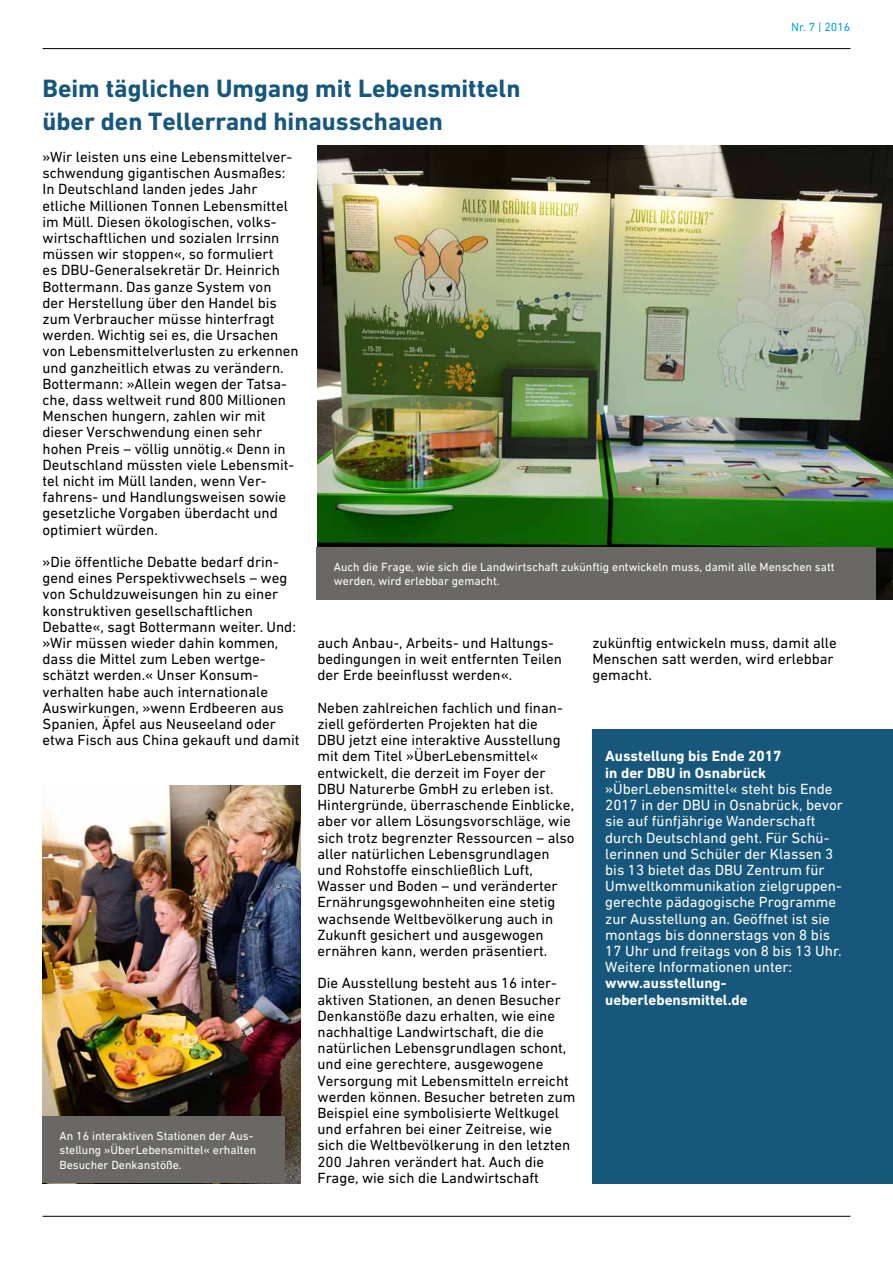
<style>
.page{position:relative;width:893px;height:1263px;background:#fff}
.page>*{position:absolute;margin:0;border:0;box-sizing:border-box;transform-origin:0 0}
.Überschrift_17pt_bla{font:700 25.5px/32.4px "DIN Next W1 G";color:#16577b}
.Text_10pt_schwarz{font:15px/16.2px "DIN Next W1 G";color:#000}
.t1{font:15px/16.2px "DIN Next W1 G";color:#fff}
.t2{font:700 15px/16.2px "DIN Next W1 G";color:#fff}
.BU_weiß{font:12px/14.4px "DIN Next W1 G";color:#fff}
.t3{font:12px "DIN Next W1 G";color:#00a4df}
</style>
<div class="page">
<hr style="left:43px;top:1216px;width:807px;height:1px;background:#000">
<div style="left:592px;top:729px;width:301px;height:454px;background:#16577b"></div>
<img style="left:43px;top:786px;width:257px;height:397px">
<img style="left:317px;top:146px;width:576px;height:453px">
<div style="left:43px;top:1116px;width:242px;height:67px;background:#6a6864"></div>
<div style="left:317px;top:547px;width:559px;height:52px;background:#6a6864"></div>
<hr style="left:43px;top:48px;width:807px;height:1px;background:#000">
<p class="Überschrift_17pt_bla" style="left:43px;top:72px;width:479px">Beim täglichen Umgang mit Lebensmitteln über den Tellerrand hinausschauen</p>
<p class="t3" style="left:791px;top:20px;width:61px">Nr. 7 | 2016</p>
<p class="Text_10pt_schwarz" style="left:43px;top:149px;width:258px">»Wir leisten uns eine Lebensmittelver&shy;schwendung gigantischen Ausmaßes:<br>In Deutschland landen jedes Jahr etliche Millionen Tonnen Lebensmittel im Müll. Diesen ökologischen, volks&shy;wirtschaftlichen und sozialen Irrsinn müssen wir stoppen«, so formuliert<br>es DBU-Generalsekretär Dr. Heinrich Bottermann. Das ganze System von<br>der Herstellung über den Handel bis zum Verbraucher müsse hinterfragt werden. Wichtig sei es, die Ursachen von Lebensmittelverlusten zu erkennen und ganzheitlich etwas zu verändern.<br>Bottermann: »Allein wegen der Tatsa&shy;che, dass weltweit rund 800 Millionen Menschen hungern, zahlen wir mit dieser Verschwendung einen sehr hohen Preis – völlig unnötig.« Denn in Deutschland müssten viele Lebensmit&shy;tel nicht im Müll landen, wenn Ver&shy;fahrens- und Handlungsweisen sowie gesetzliche Vorgaben überdacht und optimiert würden.</p>
<p class="Text_10pt_schwarz" style="left:43px;top:554px;width:258px">»Die öffentliche Debatte bedarf drin&shy;gend eines Perspektivwechsels – weg von Schuldzuweisungen hin zu einer konstruktiven gesellschaftlichen Debatte«, sagt Bottermann weiter. Und: »Wir müssen wieder dahin kommen, dass die Mittel zum Leben wertge&shy;schätzt werden.« Unser Konsum&shy;verhalten habe auch internationale Auswirkungen, »wenn Erdbeeren aus Spanien, Äpfel aus Neuseeland oder etwa Fisch aus China gekauft und damit</p>
<p class="BU_weiß" style="left:60px;top:1128px;width:198px">An 16 interaktiven Stationen der Aus&shy;stellung »ÜberLebensmittel« erhalten<br>Besucher Denkanstöße.</p>
<p class="BU_weiß" style="left:334px;top:559px;width:502px">Auch die Frage, wie sich die Landwirtschaft zukünftig entwickeln muss, damit alle Menschen satt werden, wird erlebbar gemacht.</p>
<p class="Text_10pt_schwarz" style="left:317px;top:635px;width:246px">auch Anbau-, Arbeits- und Haltungs&shy;bedingungen in weit entfernten Teilen der Erde beeinflusst werden«.</p>
<p class="Text_10pt_schwarz" style="left:317px;top:699px;width:259px">Neben zahlreichen fachlich und finan&shy;ziell geförderten Projekten hat die<br>DBU jetzt eine interaktive Ausstellung mit dem Titel »ÜberLebensmittel« entwickelt, die derzeit im Foyer der DBU Naturerbe GmbH zu erleben ist.<br>Hintergründe, überraschende Einblicke, aber vor allem Lösungsvorschläge, wie sich trotz begrenzter Ressourcen – also aller natürlichen Lebensgrundlagen und Rohstoffe einschließlich Luft, Wasser und Boden – und veränderter Ernährungsgewohnheiten eine stetig wachsende Weltbevölkerung auch in Zukunft gesichert und ausgewogen ernähren kann, werden präsentiert.</p>
<p class="Text_10pt_schwarz" style="left:317px;top:975px;width:259px">Die Ausstellung besteht aus 16 inter&shy;aktiven Stationen, an denen Besucher Denkanstöße dazu erhalten, wie eine nachhaltige Landwirtschaft, die die natürlichen Lebensgrundlagen schont, und eine gerechtere, ausgewogene Versorgung mit Lebensmitteln erreicht werden können. Besucher betreten zum Beispiel eine symbolisierte Weltkugel und erfahren bei einer Zeitreise, wie sich die Weltbevölkerung in den letzten 200 Jahren verändert hat. Auch die Frage, wie sich die Landwirtschaft</p>
<p class="Text_10pt_schwarz" style="left:592px;top:635px;width:246px">zukünftig entwickeln muss, damit alle<br>Menschen satt werden, wird erlebbar gemacht.</p>
<p class="t2" style="left:605px;top:748px;width:178px">Ausstellung bis Ende 2017 in der DBU in Osnabrück</p>
<p class="t1" style="left:605px;top:780px;width:239px">»ÜberLebensmittel« steht bis Ende 2017 in der DBU in Osnabrück, bevor sie auf fünfjährige Wanderschaft durch Deutschland geht. Für Schü&shy;lerinnen und Schüler der Klassen 3 bis 13 bietet das DBU Zentrum für Umweltkommunikation zielgruppen&shy;gerechte pädagogische Programme zur Ausstellung an. Geöffnet ist sie montags bis donnerstags von 8 bis 17 Uhr und freitags von 8 bis 13 Uhr.<br>Weitere Informationen unter:</p>
<p class="t2" style="left:605px;top:975px;width:144px">www.ausstellung&shy;ueberlebensmittel.de</p>
</div>
